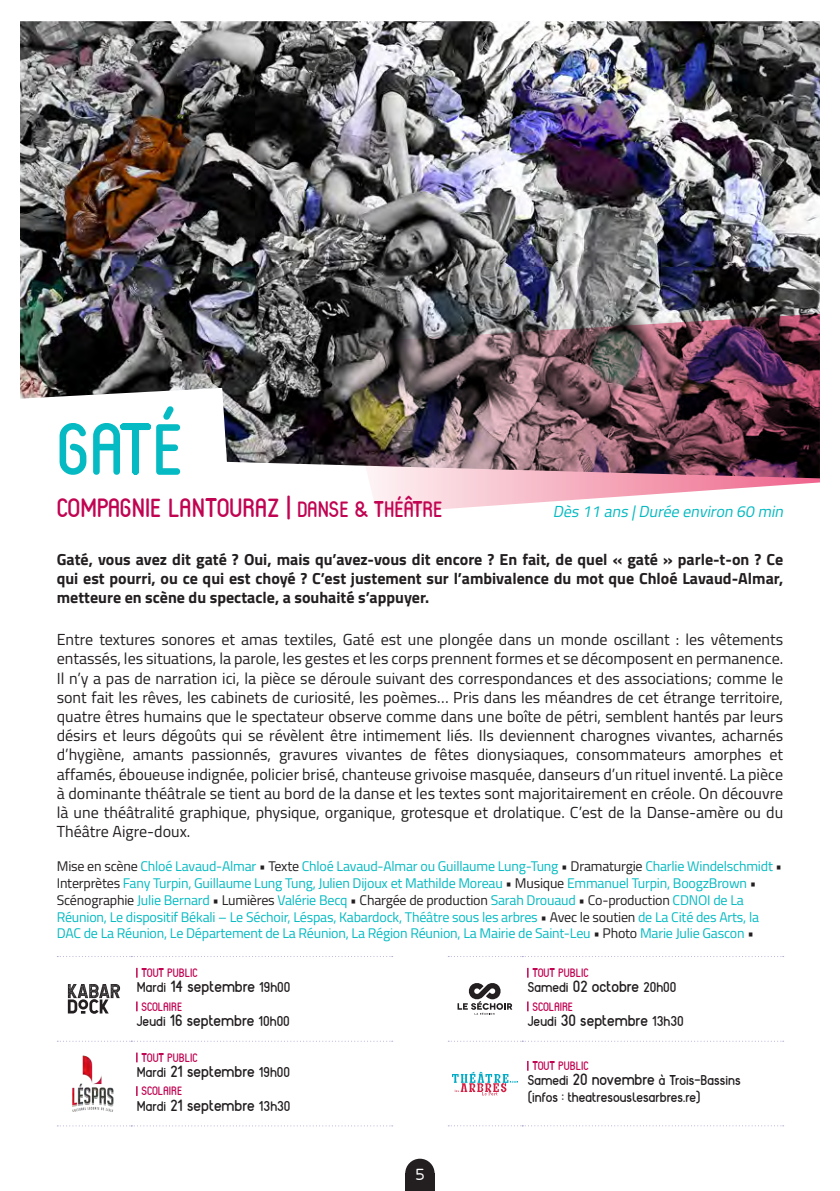
<style>
.page{position:relative;width:840px;height:1191px;background:#fff}
.page>*{position:absolute;margin:0;border:0;box-sizing:border-box;transform-origin:0 0}
.t1{font:700 72px "Reef";color:#05bac2}
.t2{font:700 26px "Reef";color:#c10452}
.t3{font:16px/19.2px "Titillium";color:#231f20;text-align:justify}
.t4{font:700 16px/19.2px "Titillium";color:#231f20;text-align:justify}
.t5{font:700 16px "Reef";color:#231f20}
.t6{font:italic 16px "Titillium";color:#05bac2}
.t7{font:700 16px "Plum";color:#fff}
.t8{font:14px/16.8px "Titillium";letter-spacing:-.015em;color:#05bac2}
.t9{font:700 14px/16.8px "Reef";color:#231f20}
.t10{font:700 12px "Reef";color:#c10452}
.s1{font-size:22px}
.s2{color:#231f20}
.s3{font-size:14px}
.s4{font-size:16px}
</style>
<div class="page">
<img style="left:20px;top:21px;width:800px;height:1170px">
<div style="left:405px;top:1158px;width:29px;height:30px;background:#231f20;border-radius:50%"></div>
<div style="left:405px;top:1173px;width:29px;height:18px;background:#231f20"></div>
<h1 class="t1" style="left:57px;top:403px;width:128px">GATÉ</h1>
<h2 class="t2" style="left:57px;top:491px;width:387px">COMPAGNIE LANTOURAZ | <span class="s1">DANSE &amp; THÉÂTRE</span></h2>
<p class="t4" style="left:57px;top:549px;width:727px">Gaté, vous avez dit gaté ? Oui, mais qu’avez-vous dit encore ? En fait, de quel « gaté » parle-t-on ? Ce qui est pourri, ou ce qui est choyé ? C’est justement sur l’ambivalence du mot que Chloé Lavaud-Almar, metteure en scène du spectacle, a souhaité s’appuyer.</p>
<p class="t3" style="left:57px;top:629px;width:727px">Entre textures sonores et amas textiles, Gaté est une plongée dans un monde oscillant : les vêtements entassés, les situations, la parole, les gestes et les corps prennent formes et se décomposent en permanence.<br>Il n’y a pas de narration ici, la pièce se déroule suivant des correspondances et des associations; comme le sont fait les rêves, les cabinets de curiosité, les poèmes… Pris dans les méandres de cet étrange territoire, quatre êtres humains que le spectateur observe comme dans une boîte de pétri, semblent hantés par leurs désirs et leurs dégoûts qui se révèlent être intimement liés. Ils deviennent charognes vivantes, acharnés d’hygiène, amants passionnés, gravures vivantes de fêtes dionysiaques, consommateurs amorphes et affamés, éboueuse indignée, policier brisé, chanteuse grivoise masquée, danseurs d’un rituel inventé. La pièce à dominante théâtrale se tient au bord de la danse et les textes sont majoritairement en créole. On découvre là une théâtralité graphique, physique, organique, grotesque et drolatique. C’est de la Danse-amère ou du Théâtre Aigre-doux.</p>
<p class="t8" style="left:57px;top:857px;width:726px"><span class="s2">Mise en scène</span> Chloé Lavaud-Almar <span class="s2">• Texte</span> Chloé Lavaud-Almar ou Guillaume Lung-Tung <span class="s2">• Dramaturgie</span> Charlie Windelschmidt <span class="s2">• Interprètes</span> Fany Turpin, Guillaume Lung Tung, Julien Dijoux et Mathilde Moreau <span class="s2">• Musique</span> Emmanuel Turpin, BoogzBrown <span class="s2">• Scénographie</span> Julie Bernard <span class="s2">• Lumières</span> Valérie Becq <span class="s2">• Chargée de production</span> Sarah Drouaud <span class="s2">• Co-production</span> CDNOI de La Réunion, Le dispositif Békali – Le Séchoir, Léspas, Kabardock, Théâtre sous les arbres <span class="s2">• Avec le soutien</span> de La Cité des Arts, la DAC de La Réunion, Le Département de La Réunion, La Région Réunion, La Mairie de Saint-Leu <span class="s2">• Photo</span> Marie Julie Gascon <span class="s2">•</span></p>
<p class="t6" style="left:552px;top:500px;width:235px">Dès 11 ans |Durée environ 60 min</p>
<p class="t10" style="left:141px;top:965px;width:58px">TOUT PUBLIC</p>
<p class="t5" style="left:137px;top:976px;width:155px"><span class="s3">Mardi</span> 14 septembre <span class="s3">19h00</span></p>
<p class="t10" style="left:141px;top:998px;width:42px">SCOLAIRE</p>
<p class="t5" style="left:137px;top:1010px;width:154px"><span class="s3">Jeudi</span> 16 septembre <span class="s3">10h00</span></p>
<p class="t10" style="left:141px;top:1049px;width:58px">TOUT PUBLIC</p>
<p class="t5" style="left:137px;top:1061px;width:155px"><span class="s3">Mardi</span> 21 septembre <span class="s3">19h00</span></p>
<p class="t10" style="left:141px;top:1083px;width:42px">SCOLAIRE</p>
<p class="t5" style="left:137px;top:1094px;width:155px"><span class="s3">Mardi</span> 21 septembre <span class="s3">13h30</span></p>
<p class="t7" style="left:415px;top:1166px;width:11px">5</p>
<p class="t10" style="left:532px;top:965px;width:58px">TOUT PUBLIC</p>
<p class="t9" style="left:527px;top:979px;width:150px">Samedi <span class="s4">02 octobre</span> 20h00</p>
<p class="t10" style="left:532px;top:998px;width:42px">SCOLAIRE</p>
<p class="t5" style="left:527px;top:1010px;width:157px"><span class="s3">Jeudi</span> 30 septembre <span class="s3">13h30</span></p>
<p class="t10" style="left:532px;top:1058px;width:58px">TOUT PUBLIC</p>
<p class="t9" style="left:527px;top:1072px;width:214px">Samedi <span class="s4">20 novembre</span> à Trois-Bassins (infos : theatresouslesarbres.re)</p>
</div>
